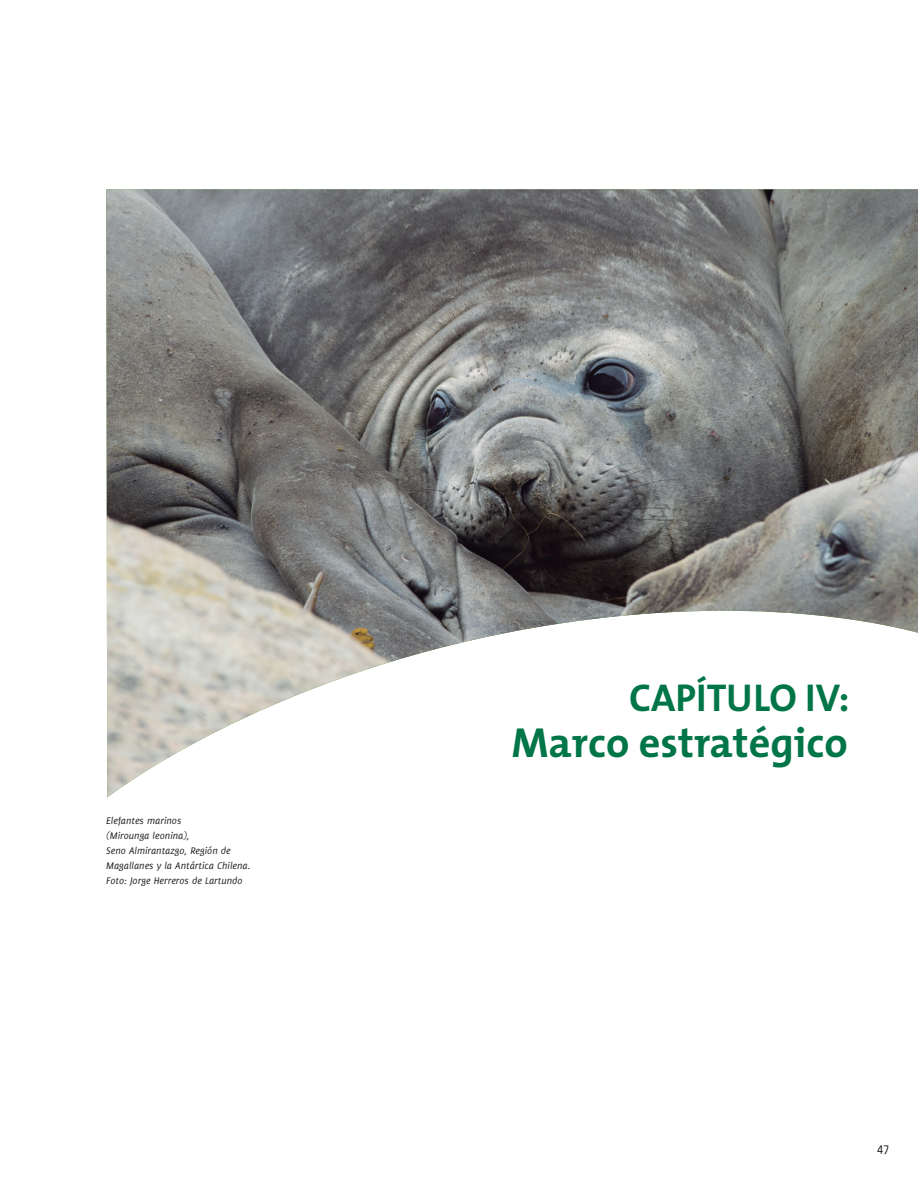
<style>
.page{position:relative;width:918px;height:1188px;background:#fff}
.page>*{position:absolute;margin:0;border:0;box-sizing:border-box;transform-origin:0 0}
.t1{font:700 42.3px "The Mix";color:#007547}
.t2{font:700 39px "The Mix";color:#007547}
.t3{font:13.5px "Delicious";color:#231f20}
.t4{font:italic 10.5px/15px "Delicious";color:#231f20}
</style>
<div class="page">
<img style="left:106px;top:189px;width:812px;height:609px">
<p class="t4" style="left:106px;top:813px;width:77px">Elefantes marinos</p>
<p class="t4" style="left:106px;top:828px;width:85px">(Mirounga leonina),</p>
<p class="t4" style="left:106px;top:843px;width:146px">Seno Almirantazgo, Región de<br>Magallanes y la Antártica Chilena.</p>
<p class="t4" style="left:106px;top:873px;width:138px">Foto: Jorge Herreros de Lartundo</p>
<p class="t2" style="left:629px;top:665px;width:222px">CAPÍTULO IV:</p>
<p class="t1" style="left:511px;top:708px;width:338px">Marco estratégico</p>
<p class="t3" style="left:877px;top:1140px;width:14px">47</p>
</div>
